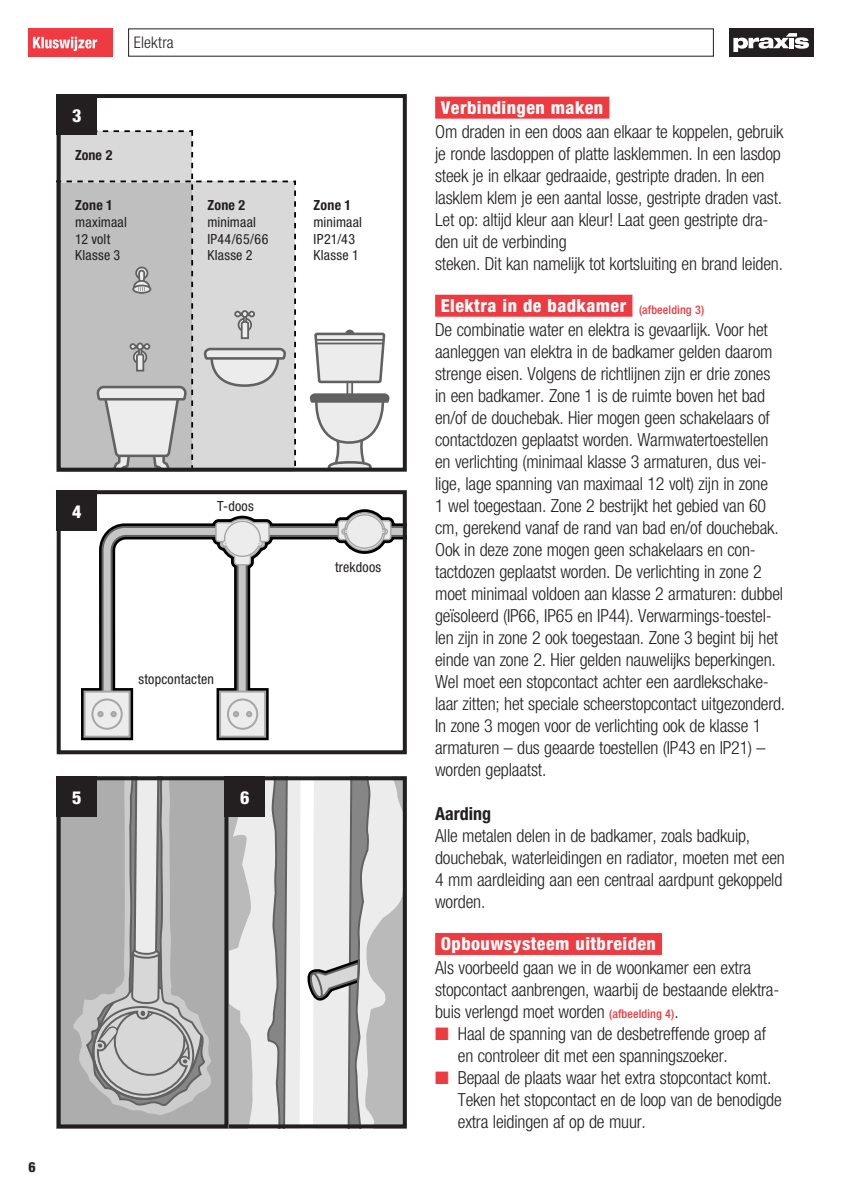
<style>
.page{position:relative;width:842px;height:1191px;background:#fff}
.page>*{position:absolute;margin:0;border:0;box-sizing:border-box;transform-origin:0 0}
.plat{font:300 condensed 18px/22px "Helvetica Neue LT";letter-spacing:-.01em;color:#231f20}
._00-tussenkop-01{font:800 condensed 18px "Helvetica Neue LT";letter-spacing:.025em;color:#fff}
.tussenkop{font:700 condensed 18px "Helvetica Neue LT";color:#231f20}
.Normaal{font:800 condensed 18px "Helvetica Neue LT";color:#fff}
.t1{font:300 condensed 16px "Helvetica Neue LT";letter-spacing:.01em;color:#231f20}
.t2{font:condensed 14px "Helvetica Neue LT";letter-spacing:.015em;color:#231f20}
.bijschrift{font:700 condensed 14px "Helvetica Neue LT";letter-spacing:.02em;color:#231f20}
.t3{font:800 condensed 14px "Helvetica Neue LT";color:#231f20}
.s1{font-weight:500;font-size:12px;color:#ee3a41}
.s2{color:#ee3a41}
</style>
<div class="page">
<div style="left:28px;top:28px;width:85px;height:29px;background:#ee3a41"></div>
<svg style="left:33px;top:37px;width:64px;height:14px"></svg>
<div style="left:729px;top:28px;width:85px;height:29px;background:#231f20"></div>
<svg style="left:733px;top:33px;width:76px;height:19px"></svg>
<div style="left:254px;top:816px;width:10px;height:307px;background:#ececec"></div>
<svg style="left:228px;top:816px;width:26px;height:307px;background:#cbcbcb"></svg>
<svg style="left:264px;top:781px;width:138px;height:342px;background:#d0d0d0"></svg>
<div style="left:57px;top:776px;width:350px;height:352px;border:4px solid #231f20"></div>
<div style="left:435px;top:97px;width:174px;height:22px;background:#ee3a41"></div>
<div style="left:435px;top:295px;width:197px;height:22px;background:#ee3a41"></div>
<div style="left:435px;top:933px;width:227px;height:22px;background:#ee3a41"></div>
<svg style="left:62px;top:130px;width:234px;height:336px;background:#cecece"></svg>
<div style="left:135px;top:266px;width:13px;height:14px;border:2px solid #616161;border-radius:50%"></div>
<svg style="left:132px;top:269px;width:19px;height:25px"></svg>
<svg style="left:129px;top:342px;width:22px;height:30px"></svg>
<svg style="left:233px;top:309px;width:23px;height:31px"></svg>
<svg style="left:94px;top:384px;width:93px;height:82px;background:#cacaca"></svg>
<svg style="left:201px;top:346px;width:85px;height:42px;background:#cbcbcb"></svg>
<div style="left:345px;top:330px;width:10px;height:9px;background:#616161;border-radius:50%"></div>
<svg style="left:346px;top:384px;width:7px;height:9px"></svg>
<svg style="left:309px;top:393px;width:81px;height:73px"></svg>
<svg style="left:314px;top:331px;width:72px;height:53px;background:#d6d6d6"></svg>
<hr style="left:316px;top:339px;width:67px;height:2px;background:#616161">
<hr style="left:316px;top:342px;width:67px;height:2px;background:#616161">
<svg style="left:97px;top:130px;width:96px;height:2px"></svg>
<div style="left:57px;top:94px;width:350px;height:377px;border:4px solid #231f20"></div>
<div style="left:57px;top:94px;width:40px;height:40px;background:#231f20"></div>
<svg style="left:78px;top:509px;width:324px;height:232px"></svg>
<svg style="left:101px;top:525px;width:301px;height:191px"></svg>
<div style="left:84px;top:690px;width:47px;height:47px;background:#ececec;border:2px solid #a6a6a6"></div>
<div style="left:91px;top:698px;width:32px;height:31px;border:2px solid #a6a6a6;border-radius:50%"></div>
<svg style="left:111px;top:711px;width:6px;height:6px"></svg>
<div style="left:97px;top:711px;width:7px;height:6px;border:2px solid #a6a6a6;border-radius:50%"></div>
<div style="left:219px;top:690px;width:47px;height:47px;background:#ececec;border:2px solid #a6a6a6"></div>
<div style="left:227px;top:698px;width:31px;height:31px;border:2px solid #a6a6a6;border-radius:50%"></div>
<svg style="left:246px;top:711px;width:6px;height:6px"></svg>
<svg style="left:233px;top:711px;width:6px;height:6px"></svg>
<svg style="left:215px;top:518px;width:55px;height:48px"></svg>
<div style="left:338px;top:521px;width:53px;height:18px;background:#ececec;border-radius:3px"></div>
<div style="left:338px;top:520px;width:54px;height:20px;border:1px solid #a6a6a6;border-radius:3px"></div>
<svg style="left:341px;top:511px;width:48px;height:41px"></svg>
<div style="left:57px;top:490px;width:350px;height:264px;border:4px solid #231f20"></div>
<div style="left:57px;top:490px;width:40px;height:40px;background:#231f20"></div>
<svg style="left:62px;top:781px;width:161px;height:342px;background:#aeaeae"></svg>
<svg style="left:87px;top:781px;width:116px;height:324px;background:#b5b5b5"></svg>
<div style="left:57px;top:776px;width:171px;height:352px;border:4px solid #231f20"></div>
<div style="left:57px;top:776px;width:40px;height:40px;background:#231f20"></div>
<div style="left:225px;top:776px;width:40px;height:40px;background:#231f20"></div>
<p class="t1" style="left:134px;top:33px;width:41px">Elektra</p>
<p class="Normaal" style="left:72px;top:104px;width:11px">3</p>
<p class="bijschrift" style="left:75px;top:146px;width:39px">Zone 2</p>
<p class="bijschrift" style="left:75px;top:197px;width:39px">Zone 1</p>
<p class="t2" style="left:75px;top:214px;width:53px">maximaal</p>
<p class="t2" style="left:75px;top:231px;width:37px">12 volt</p>
<p class="t2" style="left:75px;top:247px;width:47px">Klasse 3</p>
<p class="bijschrift" style="left:207px;top:197px;width:39px">Zone 2</p>
<p class="t2" style="left:207px;top:214px;width:50px">minimaal</p>
<p class="t2" style="left:207px;top:231px;width:63px">IP44/65/66</p>
<p class="t2" style="left:207px;top:247px;width:47px">Klasse 2</p>
<p class="bijschrift" style="left:313px;top:197px;width:39px">Zone 1</p>
<p class="t2" style="left:313px;top:214px;width:50px">minimaal</p>
<p class="t2" style="left:313px;top:231px;width:43px">IP21/43</p>
<p class="t2" style="left:313px;top:247px;width:47px">Klasse 1</p>
<p class="Normaal" style="left:72px;top:500px;width:11px">4</p>
<p class="t2" style="left:217px;top:498px;width:38px">T-doos</p>
<p class="t2" style="left:138px;top:671px;width:77px">stopcontacten</p>
<p class="Normaal" style="left:72px;top:786px;width:11px">5</p>
<p class="Normaal" style="left:240px;top:786px;width:11px">6</p>
<p class="t2" style="left:335px;top:558px;width:48px">trekdoos</p>
<p class="t3" style="left:28px;top:1158px;width:9px">6</p>
<p class="_00-tussenkop-01" style="left:441px;top:96px;width:164px">Verbindingen maken</p>
<p class="plat" style="left:435px;top:121px;width:350px">Om draden in een doos aan elkaar te koppelen, gebruik je ronde lasdoppen of platte lasklemmen. In een lasdop steek je in elkaar gedraaide, gestripte draden. In een lasklem klem je een aantal losse, gestripte draden vast.</p>
<p class="plat" style="left:435px;top:209px;width:335px">Let op: altijd kleur aan kleur! Laat geen gestripte dra&shy;den uit de verbinding</p>
<p class="plat" style="left:435px;top:253px;width:349px">steken. Dit kan namelijk tot kortsluiting en brand leiden.</p>
<p class="_00-tussenkop-01" style="left:441px;top:294px;width:265px">Elektra in de badkamer <sub>(afbeelding</sub> <sub>3)</sub></p>
<p class="plat" style="left:435px;top:319px;width:352px">De combinatie water en elektra is gevaarlijk. Voor het aanleggen van elektra in de badkamer gelden daarom strenge eisen. Volgens de richtlijnen zijn er drie zones in een badkamer. Zone 1 is de ruimte boven het bad en/of de douchebak. Hier mogen geen schakelaars of contactdozen geplaatst worden. Warmwatertoestellen en verlichting (minimaal klasse 3 armaturen, dus vei&shy;lige, lage spanning van maximaal 12 volt) zijn in zone<br>1 wel toegestaan. Zone 2 bestrijkt het gebied van 60 cm, gerekend vanaf de rand van bad en/of douchebak.<br>Ook in deze zone mogen geen schakelaars en con&shy;tactdozen geplaatst worden. De verlichting in zone 2 moet minimaal voldoen aan klasse 2 armaturen: dubbel geïsoleerd (IP66, IP65 en IP44). Verwarmings-toestel&shy;len zijn in zone 2 ook toegestaan. Zone 3 begint bij het einde van zone 2. Hier gelden nauwelijks beperkingen.<br>Wel moet een stopcontact achter een aardlekschake&shy;laar zitten; het speciale scheerstopcontact uitgezonderd.<br>In zone 3 mogen voor de verlichting ook de klasse 1 armaturen – dus geaarde toestellen (IP43 en IP21) – worden geplaatst.</p>
<p class="tussenkop" style="left:435px;top:803px;width:57px">Aarding</p>
<p class="plat" style="left:435px;top:825px;width:351px">Alle metalen delen in de badkamer, zoals badkuip, douchebak, waterleidingen en radiator, moeten met een 4 mm aardleiding aan een centraal aardpunt gekoppeld worden.</p>
<p class="_00-tussenkop-01" style="left:441px;top:932px;width:217px">Opbouwsysteem uitbreiden</p>
<p class="plat" style="left:435px;top:957px;width:346px">Als voorbeeld gaan we in de woonkamer een extra stopcontact aanbrengen, waarbij de bestaande elektra&shy;buis verlengd moet worden <span class="s1">(afbeelding 4)</span>.</p>
<p class="plat" style="left:458px;top:1023px;width:310px;text-indent:-23px"><span class="s2">■</span> Haal de spanning van de desbetreffende groep af en controleer dit met een spanningszoeker.</p>
<p class="plat" style="left:458px;top:1067px;width:325px;text-indent:-23px"><span class="s2">■</span> Bepaal de plaats waar het extra stopcontact komt.<br>Teken het stopcontact en de loop van de benodigde extra leidingen af op de muur.</p>
</div>
